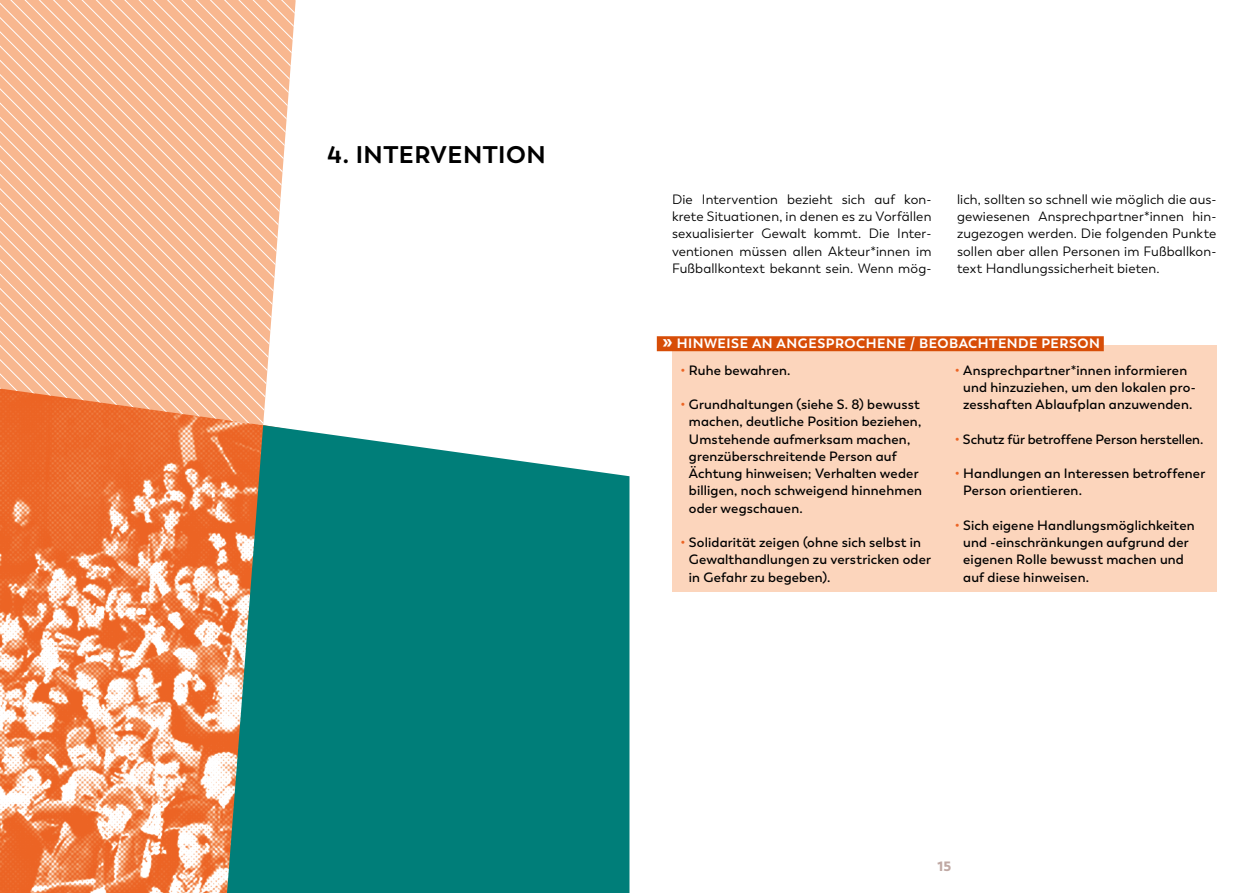
<style>
.page{position:relative;width:1259px;height:893px;background:#fff}
.page>*{position:absolute;margin:0;border:0;box-sizing:border-box;transform-origin:0 0}
.t1{font:700 24px "Trenda";letter-spacing:.02em;color:#000}
.t2{font:600 13.5px/17.2px "Trenda";letter-spacing:.01em;color:#000}
.t3{font:13.5px "Trenda";letter-spacing:.01em;color:#000}
.t4{font:700 13.5px "Trenda";letter-spacing:.035em;color:#fff}
.t5{font:600 13.5px "Trenda";letter-spacing:-.01em;color:#000}
.t6{font:900 13.5px "Trenda";color:#c0a9a4}
.s1{font-size:21px}
.s2{color:#ec6424}
</style>
<div class="page">
<div style="left:672px;top:345px;width:544px;height:246px;background:#fcd5bc"></div>
<img style="left:0;top:425px;width:227px;height:468px">
<svg style="left:0;top:0;width:296px;height:425px"></svg>
<div style="left:657px;top:336px;width:446px;height:15px;background:#d74d07"></div>
<svg style="left:227px;top:425px;width:402px;height:468px;fill:#007e79"></svg>
<h1 class="t1" style="left:327px;top:139px;width:220px">4. INTERVENTION</h1>
<p class="t3" style="left:672px;top:191px;width:261px">Die Intervention bezieht sich auf kon-</p>
<p class="t3" style="left:957px;top:191px;width:261px">lich, sollten so schnell wie möglich die aus-</p>
<p class="t3" style="left:672px;top:208px;width:261px">krete Situationen, in denen es zu Vorfällen</p>
<p class="t3" style="left:957px;top:208px;width:261px">gewiesenen Ansprechpartner*innen hin-</p>
<p class="t3" style="left:672px;top:226px;width:261px">sexualisierter Gewalt kommt. Die Inter-</p>
<p class="t3" style="left:957px;top:226px;width:261px">zugezogen werden. Die folgenden Punkte</p>
<p class="t3" style="left:672px;top:243px;width:261px">ventionen müssen allen Akteur*innen im</p>
<p class="t3" style="left:957px;top:243px;width:261px">sollen aber allen Personen im Fußballkon-</p>
<p class="t3" style="left:672px;top:260px;width:261px">Fußballkontext bekannt sein. Wenn mög-</p>
<p class="t3" style="left:957px;top:260px;width:204px">text Handlungssicherheit bieten.</p>
<h2 class="t4" style="left:662px;top:335px;width:439px"><span class="s1">»</span> HINWEISE AN ANGESPROCHENE / BEOBACHTENDE PERSON</h2>
<p class="t2" style="left:680px;top:361px;width:112px"><span class="s2">•</span> Ruhe bewahren.</p>
<p class="t2" style="left:689px;top:396px;width:235px;text-indent:-8px"><span class="s2">•</span> Grundhaltungen (siehe S. 8) bewusst machen, deutliche Position beziehen, Umstehende aufmerksam machen, grenzüberschreitende Person auf Ächtung hinweisen; Verhalten weder billigen, noch schweigend hinnehmen oder wegschauen.</p>
<p class="t2" style="left:689px;top:534px;width:244px;text-indent:-8px"><span class="s2">•</span> Solidarität zeigen (ohne sich selbst in<br>Gewalthandlungen zu verstricken oder in Gefahr zu begeben).</p>
<p class="t2" style="left:963px;top:361px;width:234px;text-indent:-8px"><span class="s2">•</span> Ansprechpartner*innen informieren und hinzuziehen, um den lokalen pro&shy;zesshaften Ablaufplan anzuwenden.</p>
<p class="t5" style="left:955px;top:431px;width:250px"><span class="s2">•</span> Schutz für betroffene Person herstellen.</p>
<p class="t2" style="left:963px;top:465px;width:244px;text-indent:-8px"><span class="s2">•</span> Handlungen an Interessen betroffener<br>Person orientieren.</p>
<p class="t2" style="left:963px;top:517px;width:233px;text-indent:-8px"><span class="s2">•</span> Sich eigene Handlungsmöglichkeiten und -einschränkungen aufgrund der eigenen Rolle bewusst machen und auf diese hinweisen.</p>
<p class="t6" style="left:937px;top:857px;width:15px">15</p>
</div>
